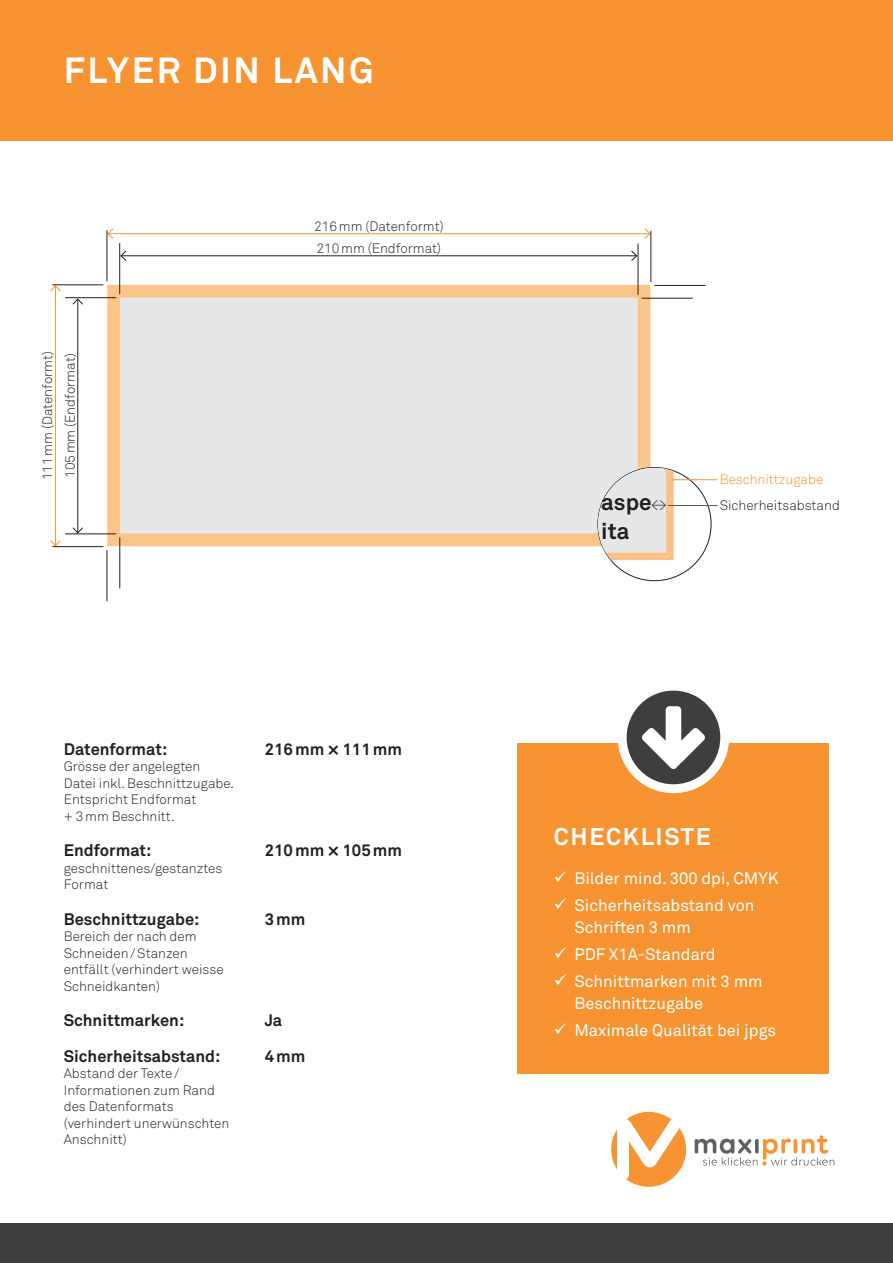
<style>
.page{position:relative;width:893px;height:1263px;background:#fff}
.page>*{position:absolute;margin:0;border:0;box-sizing:border-box;transform-origin:0 0}
.t1{font:700 36px "Akkurat";letter-spacing:.07em;color:#fff}
.t2{font:700 24px "Akkurat";letter-spacing:.07em;color:#fff}
.t3{font:700 22.5px "Akkurat";color:#231f20}
.t4{font:16.5px/22.5px "Akkurat";color:#fff}
.t5{font:700 16.5px "Akkurat";color:#231f20}
.t6{font:300 13.5px/16.5px "Akkurat";color:#231f20}
.t7{font:300 13.5px "Akkurat";color:#f79330}
</style>
<div class="page">
<div style="left:0;top:0;width:893px;height:140px;background:#f79330"></div>
<div style="left:0;top:1223px;width:893px;height:40px;background:#3e3e3f"></div>
<svg style="left:611px;top:1129px;width:6px;height:40px"></svg>
<svg style="left:626px;top:1112px;width:60px;height:75px"></svg>
<svg style="left:695px;top:1135px;width:139px;height:31px"></svg>
<div style="left:518px;top:743px;width:311px;height:330px;background:#f79330"></div>
<div style="left:618px;top:682px;width:111px;height:111px;border:12px solid #fff;border-radius:50%"></div>
<svg style="left:627px;top:691px;width:93px;height:93px"></svg>
<div style="left:107px;top:285px;width:543px;height:261px;background:#e6e7e9;border:13px solid #fbc489"></div>
<hr style="left:672px;top:479px;width:45px;height:1px;background:#f79330">
<hr style="left:668px;top:505px;width:49px;height:1px;background:#57585a">
<svg style="left:598px;top:468px;width:76px;height:92px"></svg>
<hr style="left:121px;top:255px;width:516px;height:1px;background:#231f20">
<svg style="left:120px;top:250px;width:7px;height:12px"></svg>
<svg style="left:630px;top:250px;width:8px;height:12px"></svg>
<hr style="left:77px;top:299px;width:1px;height:234px;background:#231f20">
<svg style="left:72px;top:527px;width:11px;height:6px"></svg>
<svg style="left:72px;top:298px;width:12px;height:7px"></svg>
<hr style="left:55px;top:286px;width:1px;height:260px;background:#f79330">
<svg style="left:50px;top:540px;width:11px;height:6px"></svg>
<svg style="left:50px;top:285px;width:11px;height:7px"></svg>
<hr style="left:108px;top:233px;width:542px;height:1px;background:#f79330">
<svg style="left:108px;top:228px;width:6px;height:11px"></svg>
<svg style="left:644px;top:228px;width:7px;height:11px"></svg>
<hr style="left:119px;top:243px;width:1px;height:51px;background:#231f20">
<hr style="left:65px;top:297px;width:51px;height:1px;background:#231f20">
<hr style="left:52px;top:284px;width:51px;height:1px;background:#231f20">
<hr style="left:107px;top:230px;width:1px;height:51px;background:#231f20">
<hr style="left:65px;top:533px;width:51px;height:1px;background:#231f20">
<hr style="left:119px;top:537px;width:1px;height:51px;background:#231f20">
<hr style="left:107px;top:550px;width:1px;height:51px;background:#231f20">
<hr style="left:52px;top:546px;width:51px;height:1px;background:#231f20">
<hr style="left:642px;top:298px;width:51px;height:1px;background:#231f20">
<hr style="left:638px;top:244px;width:1px;height:51px;background:#231f20">
<hr style="left:650px;top:231px;width:1px;height:51px;background:#231f20">
<hr style="left:654px;top:285px;width:51px;height:1px;background:#231f20">
<h1 class="t1" style="left:64px;top:47px;width:312px">FLYER DIN LANG</h1>
<p class="t6" style="left:39px;top:480px;width:131px;rotate:-90deg">111mm (Datenformt)</p>
<p class="t6" style="left:62px;top:478px;width:126px;rotate:-90deg">105mm (Endformat)</p>
<p class="t6" style="left:314px;top:218px;width:131px">216mm (Datenformt)</p>
<p class="t6" style="left:317px;top:240px;width:126px">210mm (Endformat)</p>
<p class="t5" style="left:64px;top:738px;width:105px">Datenformat:</p>
<p class="t5" style="left:265px;top:738px;width:139px">216mm × 111mm</p>
<p class="t6" style="left:64px;top:758px;width:172px">Grösse der angelegten<br>Datei inkl. Beschnittzugabe.<br>Entspricht Endformat<br>+ 3mm Beschnitt.</p>
<p class="t5" style="left:64px;top:840px;width:89px">Endformat:</p>
<p class="t5" style="left:265px;top:840px;width:139px">210mm × 105mm</p>
<p class="t6" style="left:64px;top:860px;width:160px">geschnittenes/gestanztes<br>Format</p>
<p class="t5" style="left:64px;top:908px;width:137px">Beschnittzugabe:</p>
<p class="t5" style="left:265px;top:908px;width:42px">3mm</p>
<p class="t6" style="left:64px;top:928px;width:161px">Bereich der nach dem<br>Schneiden/Stanzen entfällt (verhindert weisse<br>Schneidkanten)</p>
<p class="t5" style="left:64px;top:1010px;width:122px">Schnittmarken:</p>
<p class="t5" style="left:265px;top:1010px;width:19px">Ja</p>
<p class="t5" style="left:64px;top:1045px;width:158px">Sicherheitsabstand:</p>
<p class="t5" style="left:265px;top:1045px;width:42px">4mm</p>
<p class="t6" style="left:64px;top:1065px;width:167px">Abstand der Texte/<br>Informationen zum Rand des Datenformats (verhindert unerwünschten<br>Anschnitt)</p>
<p class="t7" style="left:720px;top:471px;width:105px">Beschnittzugabe</p>
<h3 class="t3" style="left:601px;top:488px;width:52px">aspe</h3>
<p class="t6" style="left:720px;top:497px;width:122px">Sicherheitsabstand</p>
<h3 class="t3" style="left:601px;top:517px;width:30px">ita</h3>
<h2 class="t2" style="left:554px;top:822px;width:159px">CHECKLISTE</h2>
<p class="t4" style="left:554px;top:867px;width:226px">✓ Bilder mind. 300 dpi, CMYK</p>
<p class="t4" style="left:574px;top:894px;width:182px;text-indent:-21px">✓ Sicherheitsabstand von<br>Schriften 3 mm</p>
<p class="t4" style="left:554px;top:943px;width:163px">✓ PDF X1A-Standard</p>
<p class="t4" style="left:574px;top:970px;width:190px;text-indent:-21px">✓ Schnittmarken mit 3 mm<br>Beschnittzugabe</p>
<p class="t4" style="left:554px;top:1019px;width:224px">✓ Maximale Qualität bei jpgs</p>
</div>
